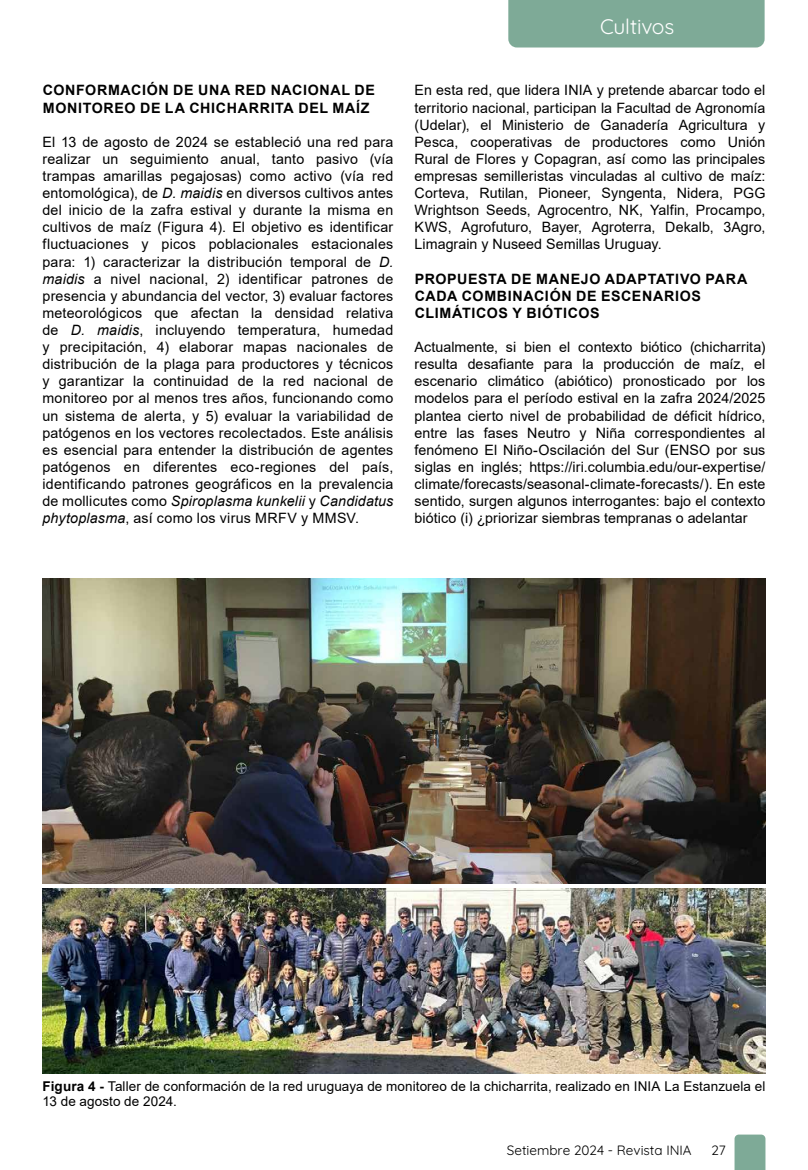
<style>
.page{position:relative;width:808px;height:1170px;background:#fff}
.page>*{position:absolute;margin:0;border:0;box-sizing:border-box;transform-origin:0 0}
.t1{font:300 21px "Quicksand";letter-spacing:-.01em;color:#fff}
.t2{font:14.25px/17.1px "Arial";letter-spacing:.005em;color:#000;text-align:justify}
.t3{font:700 14.25px/17.1px "Arial";letter-spacing:.045em;color:#000}
.t4{font:13.5px/15px "Arial";letter-spacing:.005em;color:#000}
.t5{font:300 13.5px "Quicksand";color:#000}
.s1{font-style:italic}
.s2{font-weight:700}
</style>
<div class="page">
<svg style="left:734px;top:1134px;width:31px;height:35px"></svg>
<div style="left:508px;top:0;width:257px;height:47px;background:#7eaa97"></div>
<img style="left:43px;top:578px;width:722px;height:305px">
<img style="left:43px;top:888px;width:722px;height:185px">
<p class="t3" style="left:43px;top:82px;width:334px">CONFORMACIÓN DE UNA RED NACIONAL DE<br>MONITOREO DE LA CHICHARRITA DEL MAÍZ</p>
<p class="t2" style="left:43px;top:133px;width:352px">El 13 de agosto de 2024 se estableció una red para realizar un seguimiento anual, tanto pasivo (vía trampas amarillas pegajosas) como activo (vía red entomológica), de <span class="s1">D. maidis</span> en diversos cultivos antes del inicio de la zafra estival y durante la misma en cultivos de maíz (Figura 4). El objetivo es identificar fluctuaciones y picos poblacionales estacionales para: 1) caracterizar la distribución temporal de <span class="s1">D. maidis</span> a nivel nacional, 2) identificar patrones de presencia y abundancia del vector, 3) evaluar factores meteorológicos que afectan la densidad relativa de <span class="s1">D. maidis</span>, incluyendo temperatura, humedad y precipitación, 4) elaborar mapas nacionales de distribución de la plaga para productores y técnicos y garantizar la continuidad de la red nacional de monitoreo por al menos tres años, funcionando como un sistema de alerta, y 5) evaluar la variabilidad de patógenos en los vectores recolectados. Este análisis es esencial para entender la distribución de agentes patógenos en diferentes eco-regiones del país, identificando patrones geográficos en la prevalencia de mollicutes como <span class="s1">Spiroplasma kunkelii</span> y <span class="s1">Candidatus phytoplasma</span>, así como los virus MRFV y MMSV.</p>
<h1 class="t1" style="left:600px;top:10px;width:76px">Cultivos</h1>
<p class="t2" style="left:415px;top:82px;width:352px">En esta red, que lidera INIA y pretende abarcar todo el territorio nacional, participan la Facultad de Agronomía (Udelar), el Ministerio de Ganadería Agricultura y Pesca, cooperativas de productores como Unión Rural de Flores y Copagran, así como las principales empresas semilleristas vinculadas al cultivo de maíz:<br>Corteva, Rutilan, Pioneer, Syngenta, Nidera, PGG Wrightson Seeds, Agrocentro, NK, Yalfin, Procampo, KWS, Agrofuturo, Bayer, Agroterra, Dekalb, 3Agro, Limagrain y Nuseed Semillas Uruguay.</p>
<p class="t3" style="left:415px;top:270px;width:334px">PROPUESTA DE MANEJO ADAPTATIVO PARA<br>CADA COMBINACIÓN DE ESCENARIOS<br>CLIMÁTICOS Y BIÓTICOS</p>
<p class="t2" style="left:415px;top:338px;width:352px">Actualmente, si bien el contexto biótico (chicharrita) resulta desafiante para la producción de maíz, el escenario climático (abiótico) pronosticado por los modelos para el período estival en la zafra 2024/2025 plantea cierto nivel de probabilidad de déficit hídrico, entre las fases Neutro y Niña correspondientes al fenómeno El Niño-Oscilación del Sur (ENSO por sus siglas en inglés; https://iri.columbia.edu/our-expertise/ climate/forecasts/seasonal-climate-forecasts/). En este sentido, surgen algunos interrogantes: bajo el contexto biótico (i) ¿priorizar siembras tempranas o adelantar</p>
<p class="t4" style="left:43px;top:1078px;width:724px"><span class="s2">Figura 4 -</span> Taller de conformación de la red uruguaya de monitoreo de la chicharrita, realizado en INIA La Estanzuela el<br>13 de agosto de 2024.</p>
<p class="t5" style="left:507px;top:1139px;width:186px">Setiembre 2024 - Revista INIA</p>
<p class="t5" style="left:711px;top:1139px;width:16px">27</p>
</div>
